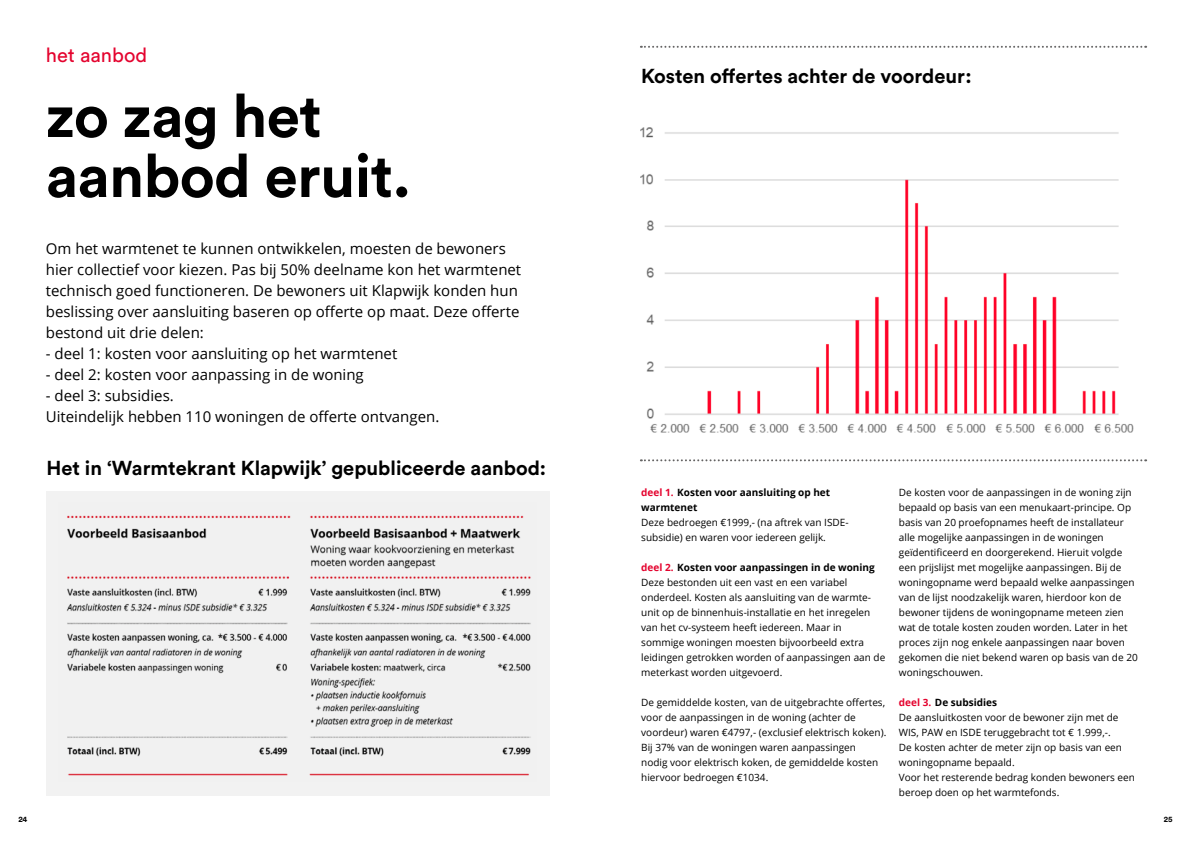
<style>
.page{position:relative;width:1191px;height:842px;background:#fff}
.page>*{position:absolute;margin:0;border:0;box-sizing:border-box;transform-origin:0 0}
.t1{font:700 60px/60px "Circular Pro";letter-spacing:-.01em;color:#000}
.t2{font:700 20px "Circular Pro";color:#000}
.t3{font:20px "Circular Pro";color:#e4032e}
.t4{font:15px/21px "Open Sans";color:#000}
.t5{font:10px/15px "Open Sans";color:#000}
.t6{font:700 10px/15px "Open Sans";color:#000}
.t7{font:700 8px "Circular Pro";color:#000}
.s1{color:#e4032e}
.s2{font-weight:700;color:#e4032e}
.s3{font-weight:700}
</style>
<div class="page">
<div style="left:46px;top:492px;width:503px;height:304px;background:#f2f2f2"></div>
<img style="left:66px;top:515px;width:465px;height:261px">
<img style="left:641px;top:127px;width:493px;height:306px">
<svg style="left:641px;top:46px;width:505px;height:2px"></svg>
<svg style="left:641px;top:459px;width:505px;height:2px"></svg>
<h2 class="t3" style="left:46px;top:42px;width:103px">het aanbod</h2>
<h1 class="t1" style="left:46px;top:83px;width:367px">zo zag het aanbod eruit.</h1>
<p class="t4" style="left:46px;top:238px;width:477px">Om het warmtenet te kunnen ontwikkelen, moesten de bewoners hier collectief voor kiezen. Pas bij 50% deelname kon het warmtenet technisch goed functioneren. De bewoners uit Klapwijk konden hun beslissing over aansluiting baseren op offerte op maat. Deze offerte bestond uit drie delen:</p>
<h3 class="t4" style="left:46px;top:343px;width:353px">- deel 1: kosten voor aansluiting op het warmtenet</h3>
<h3 class="t4" style="left:46px;top:364px;width:319px">- deel 2: kosten voor aanpassing in de woning</h3>
<h3 class="t4" style="left:46px;top:385px;width:395px">- deel 3: subsidies.<br>Uiteindelijk hebben 110 woningen de offerte ontvangen.</h3>
<h2 class="t2" style="left:46px;top:454px;width:501px">Het in ‘Warmtekrant Klapwijk’ gepubliceerde aanbod:</h2>
<h2 class="t2" style="left:641px;top:62px;width:332px">Kosten offertes achter de voordeur:</h2>
<p class="t6" style="left:641px;top:484px;width:190px"><span class="s1">deel 1.</span> Kosten voor aansluiting op het warmtenet</p>
<p class="t5" style="left:641px;top:514px;width:209px">Deze bedroegen €1999,- (na aftrek van ISDE&shy;subsidie) en waren voor iedereen gelijk.</p>
<p class="t5" style="left:641px;top:559px;width:245px"><span class="s2">deel 2.</span> <span class="s3">Kosten voor aanpassingen in de woning </span>Deze bestonden uit een vast en een variabel onderdeel. Kosten als aansluiting van de warmte&shy;unit op de binnenhuis-installatie en het inregelen van het cv-systeem heeft iedereen. Maar in sommige woningen moesten bijvoorbeeld extra leidingen getrokken worden of aanpassingen aan de meterkast worden uitgevoerd.</p>
<p class="t5" style="left:641px;top:694px;width:246px">De gemiddelde kosten, van de uitgebrachte offertes, voor de aanpassingen in de woning (achter de voordeur) waren €4797,- (exclusief elektrisch koken).<br>Bij 37% van de woningen waren aanpassingen<br>nodig voor elektrisch koken, de gemiddelde kosten hiervoor bedroegen €1034.</p>
<p class="t5" style="left:899px;top:484px;width:240px">De kosten voor de aanpassingen in de woning zijn bepaald op basis van een menukaart-principe. Op basis van 20 proefopnames heeft de installateur alle mogelijke aanpassingen in de woningen geïdentificeerd en doorgerekend. Hieruit volgde een prijslijst met mogelijke aanpassingen. Bij de woningopname werd bepaald welke aanpassingen van de lijst noodzakelijk waren, hierdoor kon de bewoner tijdens de woningopname meteen zien wat de totale kosten zouden worden. Later in het proces zijn nog enkele aanpassingen naar boven gekomen die niet bekend waren op basis van de 20 woningschouwen.</p>
<p class="t5" style="left:899px;top:694px;width:237px"><span class="s2">deel 3.</span> <span class="s3">De subsidies<br></span>De aansluitkosten voor de bewoner zijn met de WIS, PAW en ISDE teruggebracht tot € 1.999,-.<br>De kosten achter de meter zijn op basis van een woningopname bepaald.<br>Voor het resterende bedrag konden bewoners een beroep doen op het warmtefonds.</p>
<p class="t7" style="left:18px;top:814px;width:11px">24</p>
<p class="t7" style="left:1163px;top:814px;width:10px">25</p>
</div>
